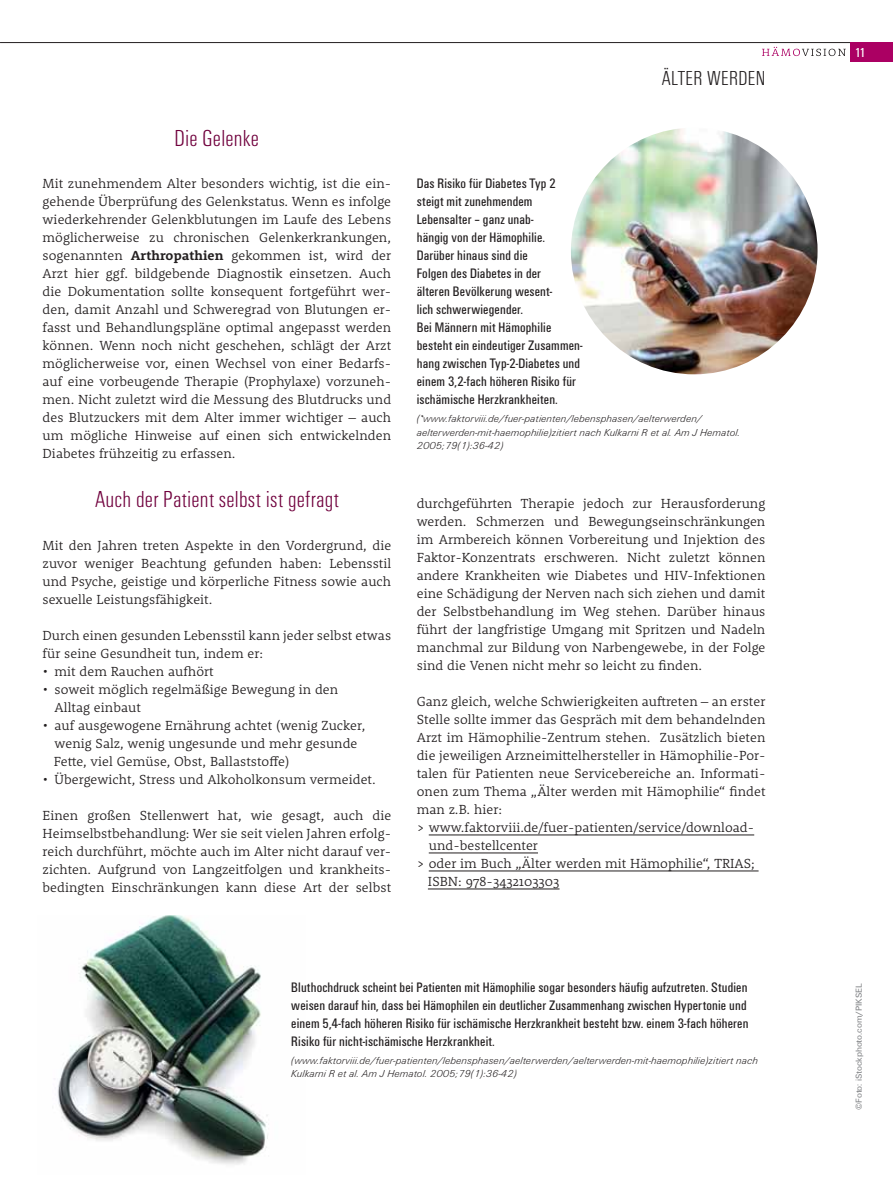
<style>
.page{position:relative;width:893px;height:1191px;background:#fff}
.page>*{position:absolute;margin:0;border:0;box-sizing:border-box;transform-origin:0 0}
.t1{font:300 condensed 24px "Unitus T";letter-spacing:.01em;color:#70003d}
.t2{font:300 condensed 21px "Unitus T";letter-spacing:.02em;color:#231f20}
.t3{font:condensed 14.25px/18px "Unitus T";letter-spacing:.01em;color:#231f20}
.t4{font:300 13.5px/18px "Rooney";letter-spacing:.005em;color:#231f20;text-align:justify}
.t5{font:condensed 13.5px "Unitus T";color:#fff}
.t6{font:italic 300 10.5px/13.5px "Unitus T";letter-spacing:.01em;color:#231f20}
.t7{font:9px "Unitus T";color:#808285}
.s1{font-weight:700}
</style>
<div class="page">
<hr style="left:429px;top:834px;width:325px;height:1px;background:#231f20">
<hr style="left:429px;top:852px;width:109px;height:1px;background:#231f20">
<hr style="left:429px;top:870px;width:330px;height:1px;background:#231f20">
<hr style="left:428px;top:888px;width:132px;height:1px;background:#231f20">
<img style="left:54px;top:915px;width:214px;height:250px">
<hr style="left:0;top:42px;width:893px;height:1px;background:#231f20">
<div style="left:850px;top:43px;width:43px;height:19px;background:#ab0063"></div>
<svg style="left:762px;top:47px;width:84px;height:9px"></svg>
<img style="left:571px;top:128px;width:246px;height:246px;border-radius:50%">
<h1 class="t1" style="left:175px;top:129px;width:86px">Die Gelenke</h1>
<p class="t4" style="left:43px;top:176px;width:350px">Mit zunehmendem Alter besonders wichtig, ist die ein&shy;gehende Überprüfung des Gelenkstatus. Wenn es infolge wiederkehrender Gelenkblutungen im Laufe des Lebens möglicherweise zu chronischen Gelenkerkrankungen, sogenannten <span class="s1">Arthropathien</span> gekommen ist, wird der Arzt hier ggf. bildgebende Diagnostik einsetzen. Auch die Dokumentation sollte konsequent fortgeführt wer&shy;den, damit Anzahl und Schweregrad von Blutungen er&shy;fasst und Behandlungspläne optimal angepasst werden können. Wenn noch nicht geschehen, schlägt der Arzt möglicherweise vor, einen Wechsel von einer Bedarfs&shy;auf eine vorbeugende Therapie (Prophylaxe) vorzuneh&shy;men. Nicht zuletzt wird die Messung des Blutdrucks und des Blutzuckers mit dem Alter immer wichtiger – auch um mögliche Hinweise auf einen sich entwickelnden Diabetes frühzeitig zu erfassen.</p>
<h1 class="t1" style="left:95px;top:489px;width:245px">Auch der Patient selbst ist gefragt</h1>
<p class="t4" style="left:43px;top:538px;width:350px">Mit den Jahren treten Aspekte in den Vordergrund, die zuvor weniger Beachtung gefunden haben: Lebensstil und Psyche, geistige und körperliche Fitness sowie auch sexuelle Leistungsfähigkeit.</p>
<p class="t4" style="left:43px;top:628px;width:350px">Durch einen gesunden Lebensstil kann jeder selbst etwas für seine Gesundheit tun, indem er:</p>
<p class="t4" style="left:43px;top:664px;width:173px">• mit dem Rauchen aufhört</p>
<p class="t4" style="left:55px;top:682px;width:285px;text-indent:-12px">• soweit möglich regelmäßige Bewegung in den<br>Alltag einbaut</p>
<p class="t4" style="left:54px;top:718px;width:313px;text-align:left;text-indent:-11px">• auf ausgewogene Ernährung achtet (wenig Zucker, wenig Salz, wenig ungesunde und mehr gesunde<br>Fette, viel Gemüse, Obst, Ballaststoffe)</p>
<p class="t4" style="left:43px;top:772px;width:335px">• Übergewicht, Stress und Alkoholkonsum vermeidet.</p>
<p class="t4" style="left:43px;top:808px;width:350px">Einen großen Stellenwert hat, wie gesagt, auch die Heimselbstbehandlung: Wer sie seit vielen Jahren erfolg&shy;reich durchführt, möchte auch im Alter nicht darauf ver&shy;zichten. Aufgrund von Langzeitfolgen und krankheits&shy;bedingten Einschränkungen kann diese Art der selbst</p>
<h2 class="t2" style="left:662px;top:69px;width:105px">ÄLTER WERDEN</h2>
<p class="t3" style="left:417px;top:175px;width:167px">Das Risiko für Diabetes Typ 2 steigt mit zunehmendem<br>Lebensalter – ganz unab-<br>hängig von der Hämophilie.<br>Darüber hinaus sind die<br>Folgen des Diabetes in der<br>älteren Bevölkerung wesent-<br>lich schwerwiegender.<br>Bei Männern mit Hämophilie besteht ein eindeutiger Zusammen&shy;hang zwischen Typ-2-Diabetes und einem 3,2-fach höheren Risiko für ischämische Herzkrankheiten.</p>
<p class="t6" style="left:417px;top:412px;width:325px">(*www.faktorviii.de/fuer-patienten/lebensphasen/aelterwerden/ aelterwerden-mit-haemophilie)zitiert nach Kulkarni R et al. Am J Hematol.<br>2005;79(1):36-42)</p>
<p class="t4" style="left:417px;top:495px;width:350px">durchgeführten Therapie jedoch zur Herausforderung werden. Schmerzen und Bewegungseinschränkungen im Armbereich können Vorbereitung und Injektion des Faktor-Konzentrats erschweren. Nicht zuletzt können andere Krankheiten wie Diabetes und HIV-Infektionen eine Schädigung der Nerven nach sich ziehen und damit der Selbstbehandlung im Weg stehen. Darüber hinaus führt der langfristige Umgang mit Spritzen und Nadeln manchmal zur Bildung von Narbengewebe, in der Folge sind die Venen nicht mehr so leicht zu finden.</p>
<p class="t4" style="left:417px;top:693px;width:350px">Ganz gleich, welche Schwierigkeiten auftreten – an erster</p>
<p class="t4" style="left:417px;top:711px;width:350px">Stelle sollte immer das Gespräch mit dem behandelnden</p>
<p class="t4" style="left:417px;top:729px;width:350px">Arzt im Hämophilie-Zentrum stehen. Zusätzlich bieten</p>
<p class="t4" style="left:417px;top:747px;width:350px">die jeweiligen Arzneimittelhersteller in Hämophilie-Por-</p>
<p class="t4" style="left:417px;top:765px;width:350px">talen für Patienten neue Servicebereiche an. Informati-</p>
<p class="t4" style="left:417px;top:783px;width:350px">onen zum Thema „Älter werden mit Hämophilie“ findet</p>
<p class="t4" style="left:417px;top:801px;width:87px">man z.B. hier:</p>
<p class="t4" style="left:417px;top:819px;width:339px">&gt; www.faktorviii.de/fuer-patienten/service/download-</p>
<p class="t4" style="left:429px;top:837px;width:111px">und-bestellcenter</p>
<p class="t4" style="left:417px;top:855px;width:339px">&gt; oder im Buch „Älter werden mit Hämophilie“, TRIAS;</p>
<p class="t4" style="left:428px;top:873px;width:133px">ISBN: 978-3432103303</p>
<p class="t3" style="left:291px;top:979px;width:459px">Bluthochdruck scheint bei Patienten mit Hämophilie sogar besonders häufig aufzutreten. Studien weisen darauf hin, dass bei Hämophilen ein deutlicher Zusammenhang zwischen Hypertonie und einem 5,4-fach höheren Risiko für ischämische Herzkrankheit besteht bzw. einem 3-fach höheren Risiko für nicht-ischämische Herzkrankheit.</p>
<p class="t6" style="left:291px;top:1054px;width:468px">(www.faktorviii.de/fuer-patienten/lebensphasen/aelterwerden/aelterwerden-mit-haemophilie)zitiert nach<br>Kulkarni R et al. Am J Hematol. 2005;79(1):36-42)</p>
<p class="t5" style="left:855px;top:48px;width:12px">11</p>
<p class="t7" style="left:855px;top:1110px;width:128px;rotate:-90deg">©Foto: iStockphoto.com/PIKSEL</p>
</div>
